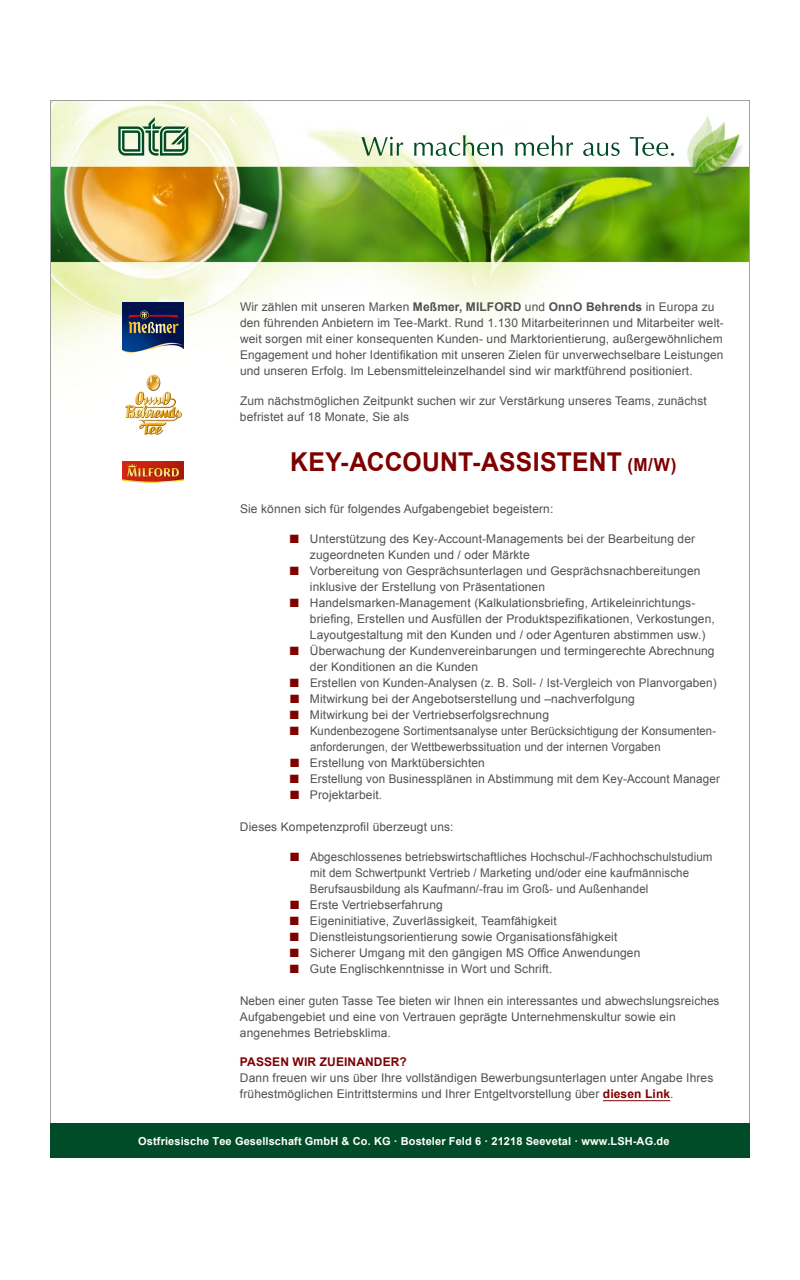
<style>
.page{position:relative;width:800px;height:1280px;background:#fff}
.page>*{position:absolute;margin:0;border:0;box-sizing:border-box;transform-origin:0 0}
.t1{font:700 26px "Arial";letter-spacing:.01em;color:#7e0000;scale:.95 1}
.t2{font:12px/16px "Arial";letter-spacing:.01em;color:#505050}
.t3{font:12px/16px "Arial";letter-spacing:.01em;color:#505050;scale:.96 1}
.t4{font:12px/16px "Arial";letter-spacing:.01em;color:#505050;scale:.94 1}
.t5{font:700 12px "Arial";letter-spacing:.01em;color:#7e0000}
.t6{font:700 11px "Arial";letter-spacing:.01em;color:#fff}
.s1{font-weight:700}
.s2{font-size:18px}
.s3{color:#7e0000}
.s4{font-weight:700;color:#7e0000}
</style>
<div class="page">
<img style="left:52px;top:102px;width:696px;height:360px">
<svg style="left:361px;top:135px;width:313px;height:21px"></svg>
<svg style="left:118px;top:117px;width:70px;height:39px;background:#95b594"></svg>
<img style="left:681px;top:111px;width:49px;height:3px">
<img style="left:680px;top:114px;width:64px;height:75px">
<img style="left:682px;top:123px;width:66px;height:71px">
<img style="left:123px;top:462px;width:61px;height:20px">
<img style="left:123px;top:302px;width:61px;height:50px">
<img style="left:124px;top:374px;width:58px;height:61px">
<div style="left:50px;top:1123px;width:700px;height:35px;background:#004c28"></div>
<hr style="left:603px;top:1100px;width:67px;height:1px;background:#7e0000">
<p class="t2" style="left:240px;top:299px;width:485px">Wir zählen mit unseren Marken <span class="s1">Meßmer, MILFORD</span> und <span class="s1">OnnO Behrends</span> in Europa zu den führenden Anbietern im Tee-Markt. Rund 1.130 Mitarbeiterinnen und Mitarbeiter welt&shy;weit sorgen mit einer konsequenten Kunden- und Marktorientierung, außergewöhnlichem -Engagement und hoher Identifikation mit unseren Zielen für unverwechselbare Leistungen und unseren Erfolg. Im Lebensmitteleinzelhandel sind wir marktführend positioniert.</p>
<p class="t2" style="left:240px;top:393px;width:468px">Zum nächstmöglichen Zeitpunkt suchen wir zur Verstärkung unseres Teams, zunächst befristet auf 18 Monate, Sie als</p>
<h1 class="t1" style="left:290px;top:445px;width:408px">KEY-ACCOUNT-ASSISTENT <span class="s2">(M/W)</span></h1>
<p class="t2" style="left:240px;top:501px;width:315px">Sie können sich für folgendes Aufgabengebiet begeistern:</p>
<p class="t2" style="left:310px;top:531px;width:387px;text-indent:-20px"><span class="s3">■</span> Unterstützung des Key-Account-Managements bei der Bearbeitung der zugeordneten Kunden und / oder Märkte</p>
<p class="t2" style="left:310px;top:563px;width:392px;text-indent:-20px"><span class="s3">■</span> Vorbereitung von Gesprächsunterlagen und Gesprächsnachbereitungen inklusive der Erstellung von Präsentationen</p>
<p class="t2" style="left:310px;top:595px;width:406px;text-indent:-20px"><span class="s3">■</span> Handelsmarken-Management (Kalkulationsbriefing, Artikeleinrichtungs&shy;briefing, Erstellen und Ausfüllen der Produktspezifikationen, Verkostungen,<br>Layoutgestaltung mit den Kunden und / oder Agenturen abstimmen usw.)</p>
<p class="t2" style="left:310px;top:643px;width:406px;text-indent:-20px"><span class="s3">■</span> Überwachung der Kundenvereinbarungen und termingerechte Abrechnung der Konditionen an die Kunden</p>
<p class="t2" style="left:290px;top:675px;width:428px"><span class="s3">■</span> Erstellen von Kunden-Analysen (z. B. Soll- / Ist-Vergleich von Planvorgaben)</p>
<p class="t2" style="left:290px;top:691px;width:346px"><span class="s3">■</span> Mitwirkung bei der Angebotserstellung und –nachverfolgung</p>
<p class="t2" style="left:290px;top:707px;width:261px"><span class="s3">■</span> Mitwirkung bei der Vertriebserfolgsrechnung</p>
<p class="t4" style="left:310px;top:723px;width:434px;text-indent:-20px"><span class="s3">■</span> Kundenbezogene Sortimentsanalyse unter Berücksichtigung der Konsumenten&shy;anforderungen, der Wettbewerbssituation und der internen Vorgaben</p>
<p class="t2" style="left:290px;top:755px;width:196px"><span class="s3">■</span> Erstellung von Marktübersichten</p>
<p class="t2" style="left:290px;top:771px;width:431px"><span class="s3">■</span> Erstellung von Businessplänen in Abstimmung mit dem Key-Account Manager</p>
<p class="t2" style="left:290px;top:787px;width:94px"><span class="s3">■</span> Projektarbeit.</p>
<p class="t2" style="left:240px;top:819px;width:215px">Dieses Kompetenzprofil überzeugt uns:</p>
<p class="t3" style="left:310px;top:849px;width:421px;text-indent:-20px"><span class="s3">■</span> Abgeschlossenes betriebswirtschaftliches Hochschul-/Fachhochschulstudium mit dem Schwertpunkt Vertrieb / Marketing und/oder eine kaufmännische<br>Berufsausbildung als Kaufmann/-frau im Groß- und Außenhandel</p>
<p class="t2" style="left:290px;top:897px;width:154px"><span class="s3">■</span> Erste Vertriebserfahrung</p>
<p class="t2" style="left:290px;top:913px;width:268px"><span class="s3">■</span> Eigeninitiative, Zuverlässigkeit, Teamfähigkeit</p>
<p class="t2" style="left:290px;top:929px;width:329px"><span class="s3">■</span> Dienstleistungsorientierung sowie Organisationsfähigkeit</p>
<p class="t2" style="left:290px;top:945px;width:352px"><span class="s3">■</span> Sicherer Umgang mit den gängigen MS Office Anwendungen</p>
<p class="t2" style="left:290px;top:961px;width:264px"><span class="s3">■</span> Gute Englischkenntnisse in Wort und Schrift.</p>
<p class="t2" style="left:240px;top:993px;width:481px">Neben einer guten Tasse Tee bieten wir Ihnen ein interessantes und abwechslungsreiches<br>Aufgabengebiet und eine von Vertrauen geprägte Unternehmenskultur sowie ein angenehmes Betriebsklima.</p>
<p class="t5" style="left:240px;top:1054px;width:168px">PASSEN WIR ZUEINANDER?</p>
<p class="t2" style="left:240px;top:1070px;width:475px">Dann freuen wir uns über Ihre vollständigen Bewerbungsunterlagen unter Angabe Ihres frühestmöglichen Eintrittstermins und Ihrer Entgeltvorstellung über <span class="s4">diesen Link</span>.</p>
<p class="t6" style="left:138px;top:1134px;width:533px">Ostfriesische Tee Gesellschaft GmbH &amp; Co. KG · Bosteler Feld 6 · 21218 Seevetal · www.LSH-AG.de</p>
</div>
